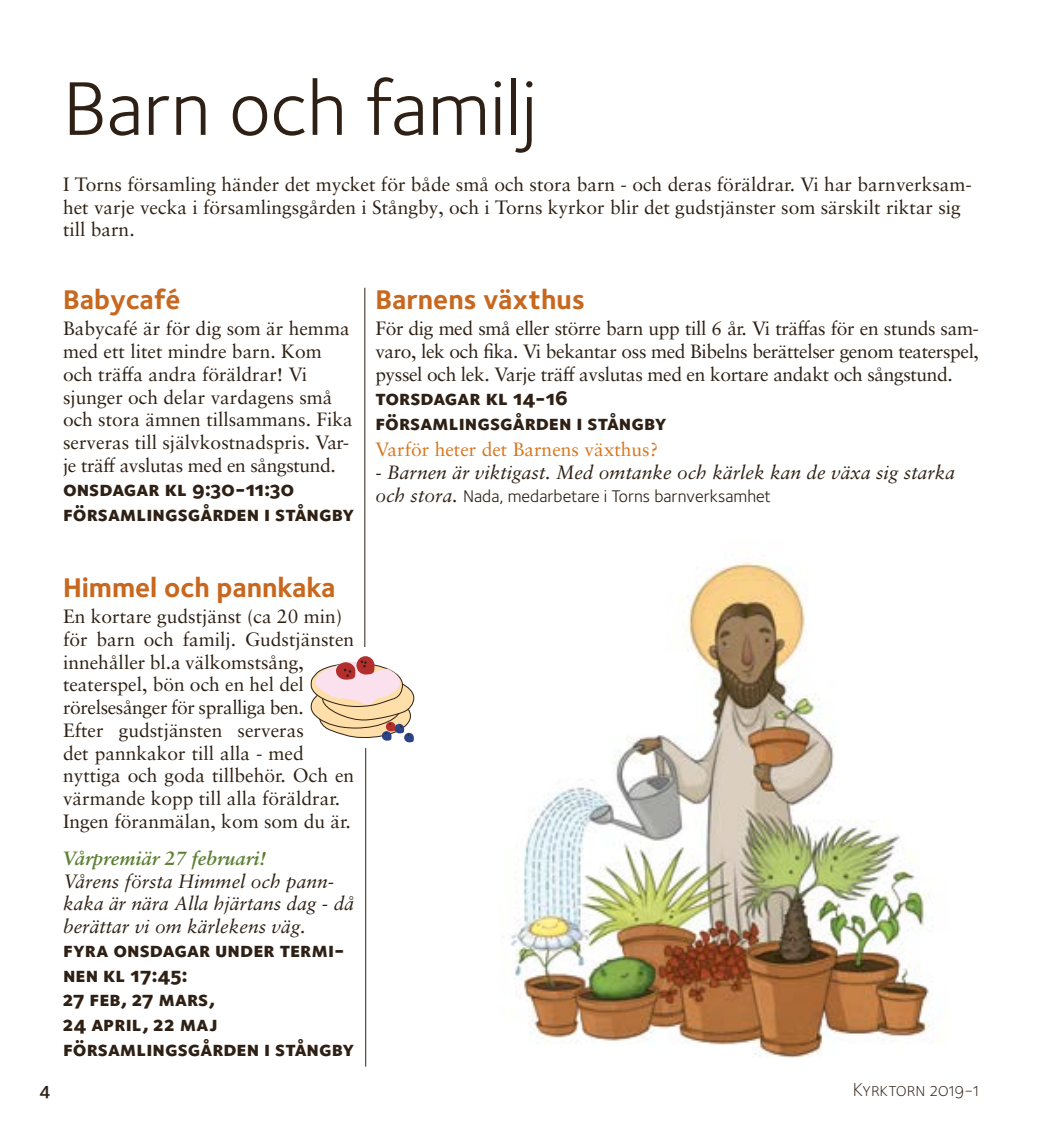
<style>
.page{position:relative;width:1042px;height:1141px;background:#fff}
.page>*{position:absolute;margin:0;border:0;box-sizing:border-box;transform-origin:0 0}
.t1{font:78.75px "Foundry Sterling Book OSF";color:#2e2014}
.t2{font:28px "Foundry Sterling Bold OSF";color:#c8671e}
.t3{font:21px/24.5px "Foundry Sterling Extra Bld Expert";color:#2e2014}
.t4{font:19.25px/22.8px "Sabon LT Pro";color:#2e2014}
.t5{font:italic 19.25px/22.8px "Sabon LT Pro";color:#2e2014}
.t6{font:19.25px "Sabon LT Pro";color:#d8761f}
.t7{font:italic 700 19.25px "Sabon LT Pro";color:#5c8033}
.t8{font:19.25px "Foundry Sterling Light Expert";color:#2e2014}
.t9{font:19.25px "Foundry Sterling Demi Expert";color:#2e2014}
.t10{font:17.5px "Foundry Sterling Book OSF";color:#2e2014}
.s1{font-family:"Sabon LT Pro";font-style:italic;font-size:19.25px}
</style>
<div class="page">
<svg style="left:311px;top:656px;width:103px;height:86px"></svg>
<hr style="left:364px;top:288px;width:1px;height:359px;background:#2e2014">
<img style="left:502px;top:561px;width:431px;height:496px">
<hr style="left:365px;top:748px;width:1px;height:319px;background:#2e2014">
<h1 class="t1" style="left:63px;top:53px;width:476px">Barn och familj</h1>
<p class="t4" style="left:63px;top:172px;width:910px">I Torns församling händer det mycket för både små och stora barn - och deras föräldrar. Vi har barnverksam&shy;het varje vecka i församlingsgården i Stångby, och i Torns kyrkor blir det gudstjänster som särskilt riktar sig till barn.</p>
<h2 class="t2" style="left:63px;top:280px;width:119px">Babycafé</h2>
<p class="t4" style="left:63px;top:317px;width:291px">Babycafé är för dig som är hemma med ett litet mindre barn. Kom och träffa andra föräldrar! Vi sjunger och delar vardagens små och stora ämnen tillsammans. Fika serveras till självkostnadspris. Var&shy;je träff avslutas med en sångstund.</p>
<p class="t3" style="left:63px;top:477px;width:293px">onsdagar kl 9:30-11:30 församlingsgården i stångby</p>
<h2 class="t2" style="left:375px;top:280px;width:211px">Barnens växthus</h2>
<p class="t4" style="left:375px;top:317px;width:605px;text-align:justify">För dig med små eller större barn upp till 6 år. Vi träffas för en stunds sam&shy;varo, lek och fika. Vi bekantar oss med Bibelns berättelser genom teaterspel, pyssel och lek. Varje träff avslutas med en kortare andakt och sångstund.</p>
<p class="t3" style="left:375px;top:386px;width:293px">torsdagar kl 14-16 församlingsgården i stångby</p>
<p class="t6" style="left:375px;top:437px;width:284px">Varför heter det Barnens växthus?</p>
<p class="t5" style="left:375px;top:460px;width:581px">- Barnen är viktigast. Med omtanke och kärlek kan de växa sig starka</p>
<p class="t10" style="left:375px;top:483px;width:397px"><span class="s1">och stora.</span> Nada, medarbetare i Torns barnverksamhet</p>
<h2 class="t2" style="left:63px;top:568px;width:274px">Himmel och pannkaka</h2>
<p class="t4" style="left:63px;top:605px;width:293px">En kortare gudstjänst (ca 20 min) för barn och familj. Gudstjänsten innehåller bl.a välkomstsång, teaterspel, bön och en hel del rörelsesånger för spralliga ben.<br>Efter gudstjänsten serveras<br>det pannkakor till alla - med nyttiga och goda tillbehör. Och en värmande kopp till alla föräldrar.<br>Ingen föranmälan, kom som du är.</p>
<p class="t7" style="left:63px;top:846px;width:204px">Vårpremiär 27 februari!</p>
<p class="t5" style="left:63px;top:869px;width:292px">Vårens första Himmel och pann&shy;kaka är nära Alla hjärtans dag - då berättar vi om kärlekens väg.</p>
<p class="t3" style="left:63px;top:938px;width:293px">fyra onsdagar under termi&shy;nen kl 17:45:<br>27 feb, 27 mars,<br>24 april, 22 maj församlingsgården i stångby</p>
<p class="t9" style="left:40px;top:1076px;width:11px">4</p>
<p class="t8" style="left:853px;top:1076px;width:128px">Kyrktorn 2019-1</p>
</div>
